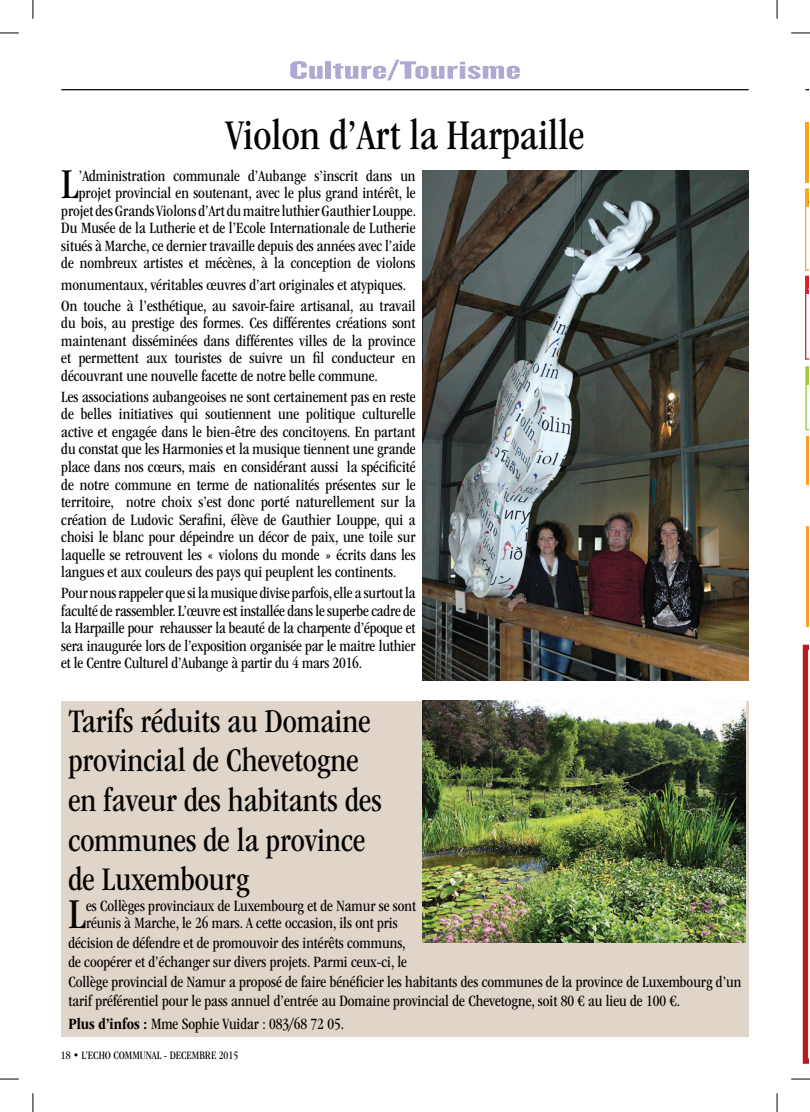
<style>
.page{position:relative;width:810px;height:1112px;background:#fff}
.page>*{position:absolute;margin:0;border:0;box-sizing:border-box;transform-origin:0 0}
.t1{font:condensed 44px "ITC Garamond Std";color:#040503}
.t2{font:condensed 43.75px "ITC Garamond Std";color:#040503}
.t3{font:condensed 34.12px/39.5px "ITC Garamond Std";color:#040503}
.t4{font:26.25px "Knockout HTF68 Full Featherwt";color:#afaad3;scale:2 1}
.t5{font:condensed 16.25px/17.5px "ITC Garamond Std";color:#040503}
.t6{font:condensed 11.75px "ITC Garamond Std";color:#040503}
.s1{font-weight:700}
</style>
<div class="page">
<svg style="left:805px;top:366px;width:4px;height:64px"></svg>
<hr style="left:806px;top:436px;width:3px;height:49px;background:#f89f26">
<hr style="left:806px;top:526px;width:3px;height:100px;background:#f89f26">
<svg style="left:805px;top:188px;width:4px;height:171px"></svg>
<hr style="left:806px;top:122px;width:3px;height:60px;background:#f9a31b">
<svg style="left:802px;top:644px;width:7px;height:420px"></svg>
<svg style="left:803px;top:644px;width:6px;height:419px"></svg>
<hr style="left:61px;top:89px;width:688px;height:1px;background:#040503">
<div style="left:61px;top:700px;width:688px;height:336px;background:#e0d5c9"></div>
<img style="left:423px;top:700px;width:322px;height:242px">
<img style="left:423px;top:171px;width:326px;height:509px">
<svg style="left:0;top:32px;width:19px;height:2px"></svg>
<svg style="left:791px;top:32px;width:19px;height:2px"></svg>
<svg style="left:0;top:1078px;width:19px;height:1px"></svg>
<svg style="left:791px;top:1078px;width:19px;height:1px"></svg>
<svg style="left:32px;top:0;width:2px;height:19px"></svg>
<svg style="left:32px;top:1093px;width:2px;height:18px"></svg>
<svg style="left:776px;top:0;width:2px;height:19px"></svg>
<svg style="left:776px;top:1093px;width:2px;height:18px"></svg>
<h3 class="t4" style="left:289px;top:57px;width:117px">Culture/Tourisme</h3>
<h2 class="t2" style="left:226px;top:111px;width:360px">Violon d’Art la Harpaille</h2>
<p class="t5" style="left:61px;top:167px;width:356px;text-align:right">’Administration communale d’Aubange s’inscrit dans un projet provincial en soutenant, avec le plus grand intérêt, le projet des Grands Violons d’Art du maitre luthier Gauthier Louppe.<br>Du Musée de la Lutherie et de l’Ecole Internationale de Lutherie situés à Marche, ce dernier travaille depuis des années avec l’aide de nombreux artistes et mécènes, à la conception de violons</p>
<p class="t5" style="left:61px;top:274px;width:356px;line-height:21px">monumentaux, véritables œuvres d’art originales et atypiques.<br>On touche à l’esthétique, au savoir-faire artisanal, au travail</p>
<p class="t5" style="left:61px;top:314px;width:356px;text-align:justify">du bois, au prestige des formes. Ces différentes créations sont maintenant disséminées dans différentes villes de la province et permettent aux touristes de suivre un fil conducteur en découvrant une nouvelle facette de notre belle commune.</p>
<p class="t5" style="left:61px;top:388px;width:356px;text-align:justify">Les associations aubangeoises ne sont certainement pas en reste de belles initiatives qui soutiennent une politique culturelle active et engagée dans le bien-être des concitoyens. En partant du constat que les Harmonies et la musique tiennent une grande place dans nos cœurs, mais en considérant aussi la spécificité de notre commune en terme de nationalités présentes sur le territoire, notre choix s’est donc porté naturellement sur la création de Ludovic Serafini, élève de Gauthier Louppe, qui a choisi le blanc pour dépeindre un décor de paix, une toile sur laquelle se retrouvent les « violons du monde » écrits dans les langues et aux couleurs des pays qui peuplent les continents.</p>
<p class="t5" style="left:61px;top:584px;width:356px;text-align:justify">Pour nous rappeler que si la musique divise parfois, elle a surtout la faculté de rassembler. L’œuvre est installée dans le superbe cadre de la Harpaille pour rehausser la beauté de la charpente d’époque et sera inaugurée lors de l’exposition organisée par le maitre luthier et le Centre Culturel d’Aubange à partir du 4 mars 2016.</p>
<h1 class="t1" style="left:61px;top:160px;width:19px">L</h1>
<h3 class="t3" style="left:68px;top:701px;width:315px">Tarifs réduits au Domaine provincial de Chevetogne en faveur des habitants des communes de la province de Luxembourg</h3>
<h1 class="t1" style="left:68px;top:889px;width:19px">L</h1>
<p class="t5" style="left:86px;top:896px;width:332px">es Collèges provinciaux de Luxembourg et de Namur se sont réunis à Marche, le 26 mars. A cette occasion, ils ont pris</p>
<p class="t5" style="left:68px;top:932px;width:675px;line-height:19.5px">décision de défendre et de promouvoir des intérêts communs,<br>de coopérer et d’échanger sur divers projets. Parmi ceux-ci, le<br>Collège provincial de Namur a proposé de faire bénéficier les habitants des communes de la province de Luxembourg d’un tarif préférentiel pour le pass annuel d’entrée au Domaine provincial de Chevetogne, soit 80 € au lieu de 100 €.</p>
<p class="t5" style="left:68px;top:1015px;width:277px"><span class="s1">Plus d’infos :</span> Mme Sophie Vuidar : 083/68 72 05.</p>
<p class="t6" style="left:61px;top:1048px;width:179px">18 • L’ECHO COMMUNAL - DECEMBRE 2015</p>
</div>
